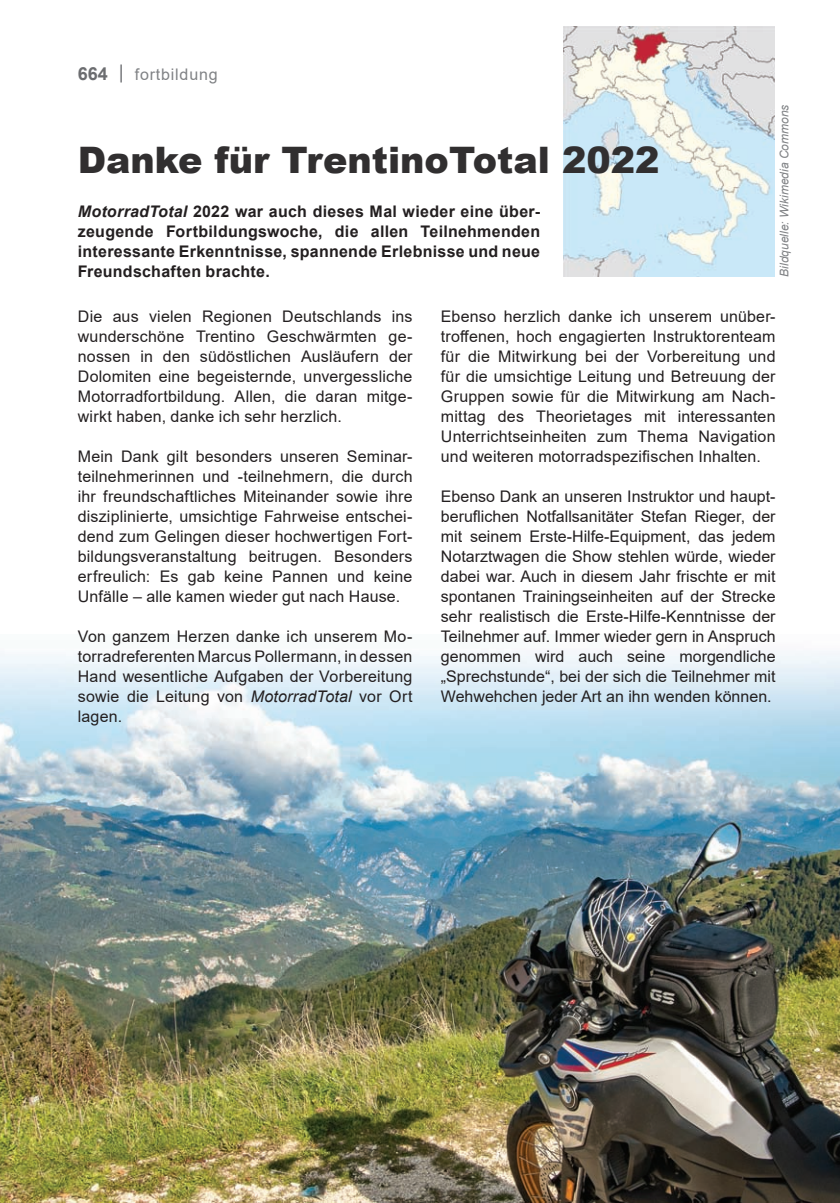
<style>
.page{position:relative;width:840px;height:1203px;background:#fff}
.page>*{position:absolute;margin:0;border:0;box-sizing:border-box;transform-origin:0 0}
.t1{font:900 36.4px "Arial";color:#312f30}
.t2{font:16px/20px "Arial";letter-spacing:.01em;color:#231f20;text-align:justify}
.t3{font:700 16px/20px "Arial";letter-spacing:.015em;color:#231f20;text-align:justify}
.t4{font:16px "Arial";letter-spacing:.05em;color:#808285}
.t5{font:italic 12px "Arial";color:#808285}
.s1{font-weight:700;font-size:18px;color:#6c6d70}
.s2{font-family:"MS Gothic";font-size:18px;color:#6c6d70}
.s3{font-style:italic}
</style>
<div class="page">
<img style="left:0;top:776px;width:839px;height:426px">
<svg style="left:0;top:653px;width:839px;height:123px;background:#cfe5f1"></svg>
<img style="left:563px;top:26px;width:210px;height:251px">
<p class="t4" style="left:78px;top:63px;width:141px"><span class="s1">664</span> <span class="s2">|</span> fortbildung</p>
<p class="t5" style="left:776px;top:277px;width:173px;rotate:-90deg">Bildquelle: Wikimedia Commons</p>
<h1 class="t1" style="left:78px;top:133px;width:583px">Danke für TrentinoTotal 2022</h1>
<p class="t3" style="left:78px;top:201px;width:464px"><span class="s3">MotorradTotal</span> 2022 war auch dieses Mal wieder eine über&shy;zeugende Fortbildungswoche, die allen Teilnehmenden interessante Erkenntnisse, spannende Erlebnisse und neue Freundschaften brachte.</p>
<p class="t2" style="left:78px;top:306px;width:336px">Die aus vielen Regionen Deutschlands ins wunderschöne Trentino Geschwärmten ge&shy;nossen in den südöstlichen Ausläufern der Dolomiten eine begeisternde, unvergessliche Motorradfortbildung. Allen, die daran mitge&shy;wirkt haben, danke ich sehr herzlich.</p>
<p class="t2" style="left:78px;top:446px;width:336px">Mein Dank gilt besonders unseren Seminar&shy;teilnehmerinnen und -teilnehmern, die durch ihr freundschaftliches Miteinander sowie ihre disziplinierte, umsichtige Fahrweise entschei&shy;dend zum Gelingen dieser hochwertigen Fort&shy;bildungsveranstaltung beitrugen. Besonders erfreulich: Es gab keine Pannen und keine Unfälle – alle kamen wieder gut nach Hause.</p>
<p class="t2" style="left:78px;top:626px;width:336px">Von ganzem Herzen danke ich unserem Mo&shy;torradreferenten Marcus Pollermann, in dessen Hand wesentliche Aufgaben der Vorbereitung sowie die Leitung von <span class="s3">MotorradTotal</span> vor Ort lagen.</p>
<p class="t2" style="left:441px;top:306px;width:336px">Ebenso herzlich danke ich unserem unüber&shy;troffenen, hoch engagierten Instruktorenteam für die Mitwirkung bei der Vorbereitung und für die umsichtige Leitung und Betreuung der Gruppen sowie für die Mitwirkung am Nach&shy;mittag des Theorietages mit interessanten Unterrichtseinheiten zum Thema Navigation und weiteren motorradspezifischen Inhalten.</p>
<p class="t2" style="left:441px;top:486px;width:336px">Ebenso Dank an unseren Instruktor und haupt&shy;beruflichen Notfallsanitäter Stefan Rieger, der mit seinem Erste-Hilfe-Equipment, das jedem Notarztwagen die Show stehlen würde, wieder dabei war. Auch in diesem Jahr frischte er mit spontanen Trainingseinheiten auf der Strecke sehr realistisch die Erste-Hilfe-Kenntnisse der Teilnehmer auf. Immer wieder gern in Anspruch genommen wird auch seine morgendliche „Sprechstunde“, bei der sich die Teilnehmer mit Wehwehchen jeder Art an ihn wenden können.</p>
</div>
